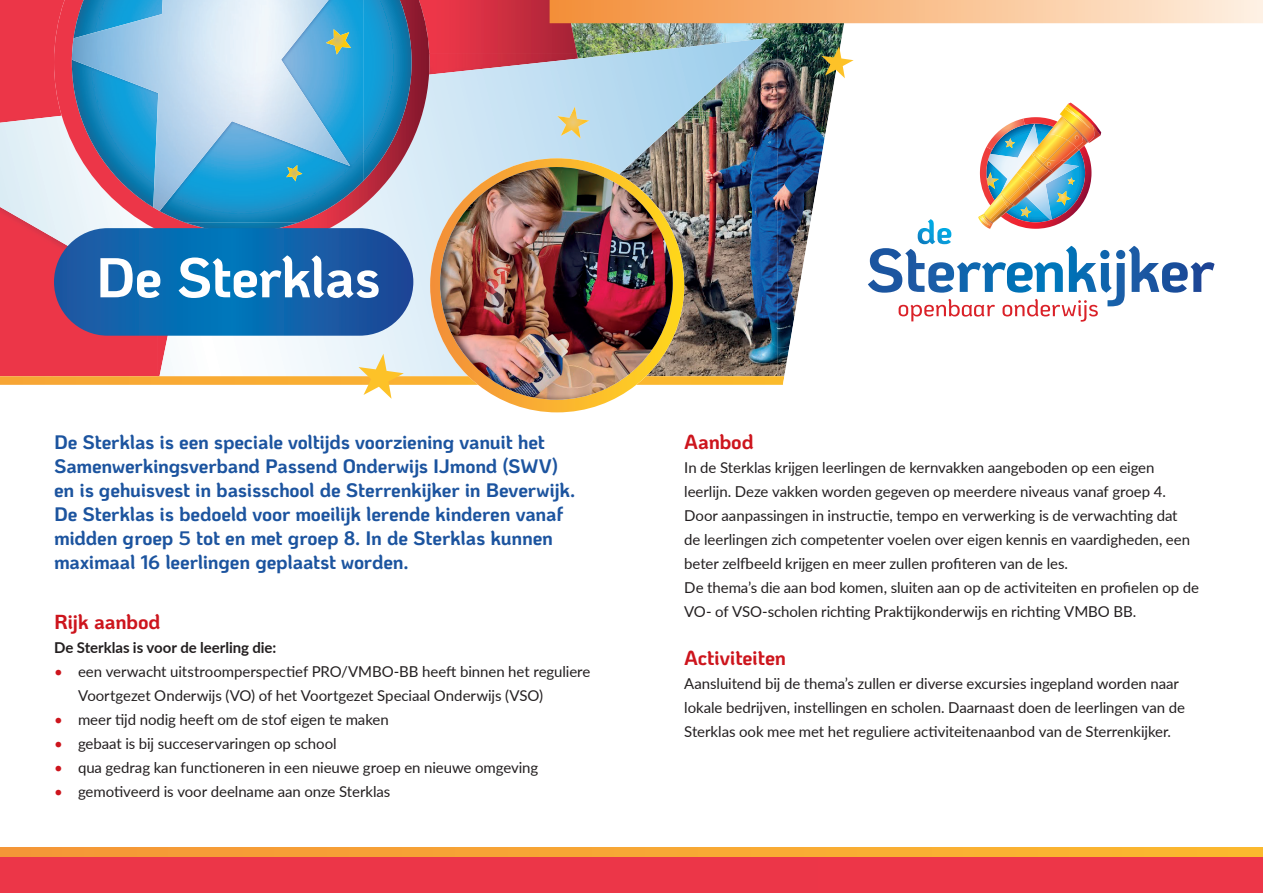
<style>
.page{position:relative;width:1263px;height:893px;background:#fff}
.page>*{position:absolute;margin:0;border:0;box-sizing:border-box;transform-origin:0 0}
.t1{font:700 55.95px "Ko Ho";letter-spacing:-.01em;color:#fff}
.t2{font:700 20.25px "Ko Ho";letter-spacing:-.01em;color:#cd151d}
.t3{font:700 19.5px/24px "Ko Ho";letter-spacing:-.01em;color:#1c549f}
.t4{font:15px/24px "Lato";letter-spacing:-.005em;color:#231f20}
.t5{font:700 15px "Lato";color:#231f20}
.s1{color:#cd151d}
</style>
<div class="page">
<img style="left:577px;top:23px;width:203px;height:331px">
<div style="left:0;top:0;width:54px;height:38px;background:#ec3648"></div>
<img style="left:429px;top:0;width:148px;height:38px">
<img style="left:0;top:38px;width:768px;height:316px">
<svg style="left:54px;top:0;width:375px;height:250px"></svg>
<svg style="left:72px;top:0;width:340px;height:232px"></svg>
<img style="left:160px;top:0;width:203px;height:223px">
<img style="left:72px;top:0;width:278px;height:211px">
<img style="left:326px;top:29px;width:25px;height:26px">
<img style="left:286px;top:165px;width:16px;height:16px">
<img style="left:557px;top:107px;width:32px;height:32px">
<svg style="left:54px;top:228px;width:359px;height:108px"></svg>
<div style="left:0;top:856px;width:1263px;height:37px;background:#ec3648"></div>
<svg style="left:0;top:848px;width:1263px;height:8px"></svg>
<svg style="left:430px;top:158px;width:254px;height:254px"></svg>
<img style="left:440px;top:167px;width:233px;height:233px;border-radius:116px">
<img style="left:0;top:354px;width:780px;height:45px">
<svg style="left:780px;top:23px;width:435px;height:362px"></svg>
<svg style="left:550px;top:0;width:713px;height:23px"></svg>
<svg style="left:898px;top:299px;width:97px;height:22px"></svg>
<svg style="left:1002px;top:299px;width:96px;height:23px"></svg>
<svg style="left:868px;top:103px;width:346px;height:190px"></svg>
<svg style="left:821px;top:46px;width:33px;height:32px"></svg>
<h1 class="t1" style="left:96px;top:231px;width:286px">De Sterklas</h1>
<p class="t3" style="left:54px;top:430px;width:523px">De Sterklas is een speciale voltijds voorziening vanuit het Samenwerkingsverband Passend Onderwijs IJmond (SWV) en is gehuisvest in basisschool de Sterrenkijker in Beverwijk.<br>De Sterklas is bedoeld voor moeilijk lerende kinderen vanaf midden groep 5 tot en met groep 8. In de Sterklas kunnen maximaal 16 leerlingen geplaatst worden.</p>
<h2 class="t2" style="left:54px;top:605px;width:108px">Rijk aanbod</h2>
<p class="t5" style="left:54px;top:637px;width:224px">De Sterklas is voor de leerling die:</p>
<p class="t4" style="left:78px;top:659px;width:514px;text-indent:-24px"><span class="s1">•</span> een verwacht uitstroomperspectief PRO/VMBO-BB heeft binnen het reguliere<br>Voortgezet Onderwijs (VO) of het Voortgezet Speciaal Onderwijs (VSO)</p>
<p class="t4" style="left:54px;top:707px;width:336px"><span class="s1">•</span> meer tijd nodig heeft om de stof eigen te maken</p>
<p class="t4" style="left:54px;top:731px;width:284px"><span class="s1">•</span> gebaat is bij succeservaringen op school</p>
<p class="t4" style="left:54px;top:755px;width:486px"><span class="s1">•</span> qua gedrag kan functioneren in een nieuwe groep en nieuwe omgeving</p>
<p class="t4" style="left:54px;top:779px;width:338px"><span class="s1">•</span> gemotiveerd is voor deelname aan onze Sterklas</p>
<h2 class="t2" style="left:684px;top:425px;width:71px">Aanbod</h2>
<p class="t4" style="left:684px;top:455px;width:516px">In de Sterklas krijgen leerlingen de kernvakken aangeboden op een eigen leerlijn. Deze vakken worden gegeven op meerdere niveaus vanaf groep 4.<br>Door aanpassingen in instructie, tempo en verwerking is de verwachting dat<br>de leerlingen zich competenter voelen over eigen kennis en vaardigheden, een beter zelfbeeld krijgen en meer zullen profiteren van de les.<br>De thema’s die aan bod komen, sluiten aan op de activiteiten en profielen op de VO- of VSO-scholen richting Praktijkonderwijs en richting VMBO BB.</p>
<h2 class="t2" style="left:684px;top:641px;width:103px">Activiteiten</h2>
<p class="t4" style="left:684px;top:671px;width:502px">Aansluitend bij de thema’s zullen er diverse excursies ingepland worden naar lokale bedrijven, instellingen en scholen. Daarnaast doen de leerlingen van de<br>Sterklas ook mee met het reguliere activiteitenaanbod van de Sterrenkijker.</p>
</div>
